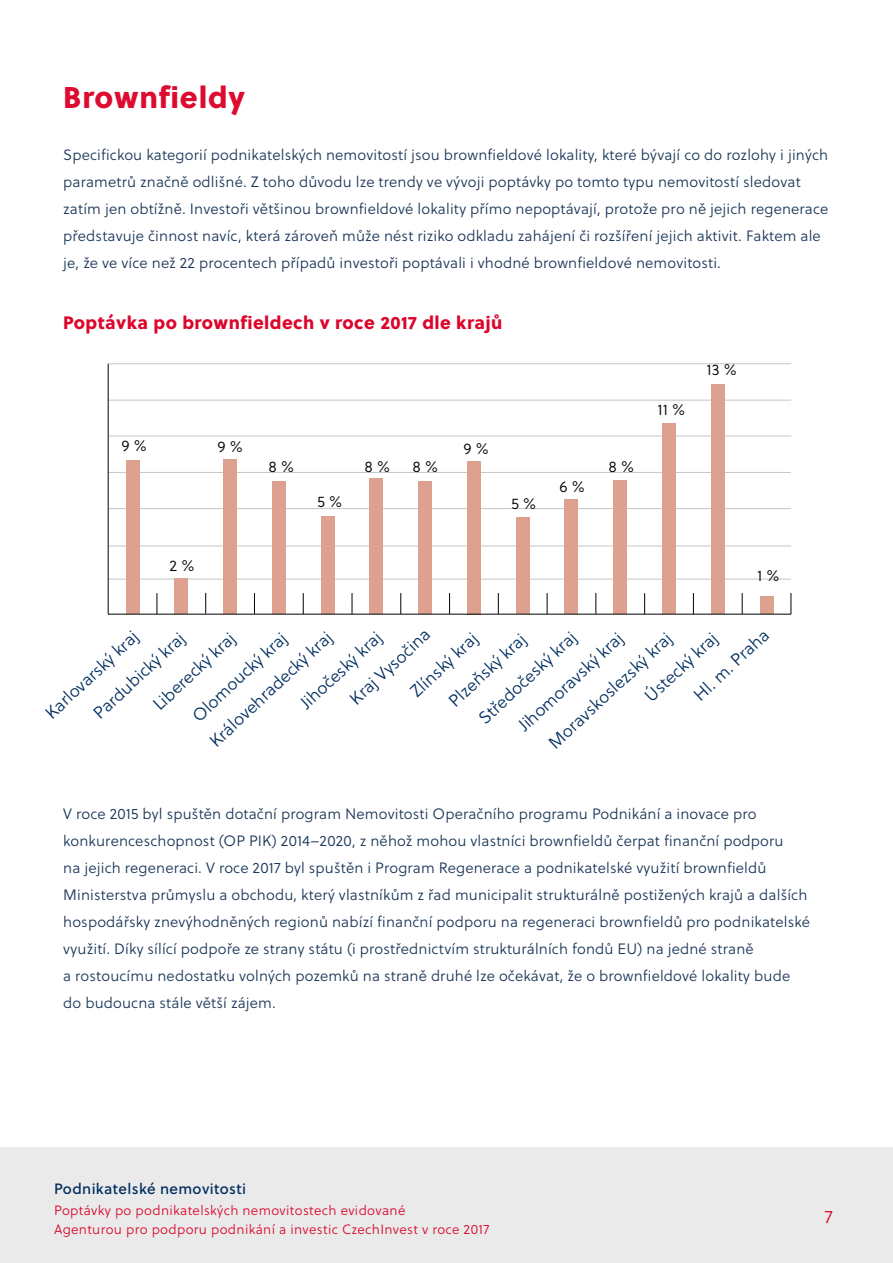
<style>
.page{position:relative;width:893px;height:1263px;background:#fff}
.page>*{position:absolute;margin:0;border:0;box-sizing:border-box;transform-origin:0 0}
.t1{font:30px "Soleil Xb";letter-spacing:.025em;color:#dc0b30}
.t2{font:18px "Soleil Xb";letter-spacing:.025em;color:#dd052b}
.t3{font:18px "Soleil Lt";color:#dd052b}
.t4{font:17.25px/32.7px "Soleil Lt";color:#002e5f}
.t5{font:15.3px "Soleil Lt";color:#000}
.t6{font:15px/27px "Soleil Lt";letter-spacing:.01em;color:#183456}
.t7{font:15px "Soleil Bk";letter-spacing:.025em;color:#002e5f}
.t8{font:13.5px/19.5px "Soleil Lt";letter-spacing:.025em;color:#dd052b}
</style>
<div class="page">
<div style="left:0;top:1147px;width:893px;height:116px;background:#e9eae9"></div>
<hr style="left:108px;top:579px;width:683px;height:1px;background:#c6c6c6">
<hr style="left:108px;top:546px;width:683px;height:1px;background:#c6c6c6">
<hr style="left:108px;top:508px;width:683px;height:1px;background:#c6c6c6">
<hr style="left:108px;top:472px;width:683px;height:1px;background:#c6c6c6">
<hr style="left:109px;top:436px;width:682px;height:1px;background:#c6c6c6">
<hr style="left:108px;top:400px;width:683px;height:1px;background:#c6c6c6">
<hr style="left:108px;top:363px;width:683px;height:1px;background:#c6c6c6">
<hr style="left:108px;top:364px;width:1px;height:250px;background:#000">
<svg style="left:742px;top:593px;width:1px;height:21px"></svg>
<svg style="left:401px;top:593px;width:1px;height:21px"></svg>
<svg style="left:449px;top:593px;width:1px;height:21px"></svg>
<svg style="left:498px;top:593px;width:1px;height:21px"></svg>
<svg style="left:547px;top:593px;width:1px;height:21px"></svg>
<svg style="left:596px;top:593px;width:1px;height:21px"></svg>
<svg style="left:644px;top:593px;width:1px;height:21px"></svg>
<svg style="left:693px;top:593px;width:1px;height:21px"></svg>
<svg style="left:791px;top:593px;width:1px;height:21px"></svg>
<svg style="left:352px;top:593px;width:1px;height:21px"></svg>
<svg style="left:205px;top:593px;width:1px;height:21px"></svg>
<svg style="left:157px;top:593px;width:1px;height:21px"></svg>
<svg style="left:254px;top:593px;width:1px;height:21px"></svg>
<svg style="left:303px;top:593px;width:1px;height:21px"></svg>
<div style="left:126px;top:460px;width:13px;height:154px;background:#dca28f"></div>
<div style="left:175px;top:578px;width:13px;height:36px;background:#dca28f"></div>
<div style="left:223px;top:459px;width:14px;height:155px;background:#dca28f"></div>
<div style="left:272px;top:481px;width:14px;height:133px;background:#dca28f"></div>
<div style="left:321px;top:517px;width:13px;height:97px;background:#dca28f"></div>
<div style="left:370px;top:479px;width:13px;height:135px;background:#dca28f"></div>
<div style="left:418px;top:481px;width:14px;height:133px;background:#dca28f"></div>
<div style="left:467px;top:461px;width:14px;height:153px;background:#dca28f"></div>
<div style="left:516px;top:517px;width:13px;height:97px;background:#dca28f"></div>
<div style="left:565px;top:499px;width:13px;height:115px;background:#dca28f"></div>
<div style="left:614px;top:480px;width:13px;height:134px;background:#dca28f"></div>
<div style="left:662px;top:423px;width:14px;height:191px;background:#dca28f"></div>
<div style="left:711px;top:384px;width:13px;height:230px;background:#dca28f"></div>
<div style="left:760px;top:596px;width:13px;height:18px;background:#dca28f"></div>
<hr style="left:108px;top:614px;width:683px;height:1px;background:#000">
<p class="t1" style="left:63px;top:73px;width:183px">Brownfieldy</p>
<p class="t6" style="left:63px;top:141px;width:767px">Specifickou kategorií podnikatelských nemovitostí jsou brownfieldové lokality, které bývají co do rozlohy i jiných parametrů značně odlišné. Z toho důvodu lze trendy ve vývoji poptávky po tomto typu nemovitostí sledovat zatím jen obtížně. Investoři většinou brownfieldové lokality přímo nepoptávají, protože pro ně jejich regenerace představuje činnost navíc, která zároveň může nést riziko odkladu zahájení či rozšíření jejich aktivit. Faktem ale je, že ve více než 22 procentech případů investoři poptávali i vhodné brownfieldové nemovitosti.</p>
<p class="t2" style="left:63px;top:309px;width:441px">Poptávka po brownfieldech v roce 2017 dle krajů</p>
<p class="t5" style="left:121px;top:435px;width:27px">9 %</p>
<p class="t5" style="left:218px;top:436px;width:27px">9 %</p>
<p class="t5" style="left:463px;top:438px;width:27px">9 %</p>
<p class="t5" style="left:169px;top:555px;width:26px">2 %</p>
<p class="t5" style="left:268px;top:455px;width:27px">8 %</p>
<p class="t5" style="left:317px;top:491px;width:26px">5 %</p>
<p class="t5" style="left:365px;top:455px;width:27px">8 %</p>
<p class="t5" style="left:413px;top:455px;width:27px">8 %</p>
<p class="t5" style="left:609px;top:455px;width:27px">8 %</p>
<p class="t5" style="left:511px;top:493px;width:26px">5 %</p>
<p class="t5" style="left:560px;top:476px;width:27px">6 %</p>
<p class="t5" style="left:658px;top:399px;width:29px">11 %</p>
<p class="t5" style="left:707px;top:359px;width:32px">13 %</p>
<p class="t5" style="left:757px;top:565px;width:24px">1 %</p>
<p class="t4" style="left:62px;top:679px;width:120px;text-indent:-35px;rotate:-43deg">Karlovarský kraj<br>Pardubický kraj</p>
<p class="t4" style="left:376px;top:654px;width:86px;line-height:35.7px;text-indent:-50px;rotate:-43deg">Kraj Vysočina<br>Zlínský kraj</p>
<p class="t4" style="left:267px;top:668px;width:106px;line-height:34.2px;text-indent:-92px;rotate:-43deg">Královehradecký kraj<br>Jihočeský kraj</p>
<p class="t4" style="left:470px;top:708px;width:128px;rotate:-43deg">Středočeský kraj</p>
<p class="t4" style="left:663px;top:661px;width:97px;text-indent:-36px;rotate:-43deg">Ústecký kraj<br>H l.m.Praha</p>
<p class="t4" style="left:159px;top:680px;width:124px;line-height:35.2px;text-indent:-21px;rotate:-43deg">Liberecký kraj<br>Olomoucký kraj</p>
<p class="t4" style="left:509px;top:716px;width:138px;rotate:-43deg">Jihomoravský kraj</p>
<p class="t4" style="left:540px;top:733px;width:163px;rotate:-43deg">M oravskoslezský kraj</p>
<p class="t4" style="left:440px;top:691px;width:100px;rotate:-43deg">Plzeňský kraj</p>
<p class="t6" style="left:63px;top:800px;width:748px">V roce 2015 byl spuštěn dotační program Nemovitosti Operačního programu Podnikání a inovace pro konkurenceschopnost (OP PIK) 2014–2020, z něhož mohou vlastníci brownfieldů čerpat finanční podporu<br>na jejich regeneraci. V roce 2017 byl spuštěn i Program Regenerace a podnikatelské využití brownfieldů Ministerstva průmyslu a obchodu, který vlastníkům z řad municipalit strukturálně postižených krajů a dalších hospodářsky znevýhodněných regionů nabízí finanční podporu na regeneraci brownfieldů pro podnikatelské využití. Díky sílící podpoře ze strany státu (i prostřednictvím strukturálních fondů EU) na jedné straně<br>a rostoucímu nedostatku volných pozemků na straně druhé lze očekávat, že o brownfieldové lokality bude do budoucna stále větší zájem.</p>
<p class="t7" style="left:54px;top:1177px;width:193px">Podnikatelské nemovitosti</p>
<p class="t8" style="left:54px;top:1200px;width:437px">Poptávky po podnikatelských nemovitostech evidované<br>Agenturou pro podporu podnikání a investic CzechInvest v roce 2017</p>
<p class="t3" style="left:825px;top:1204px;width:9px">7</p>
</div>
